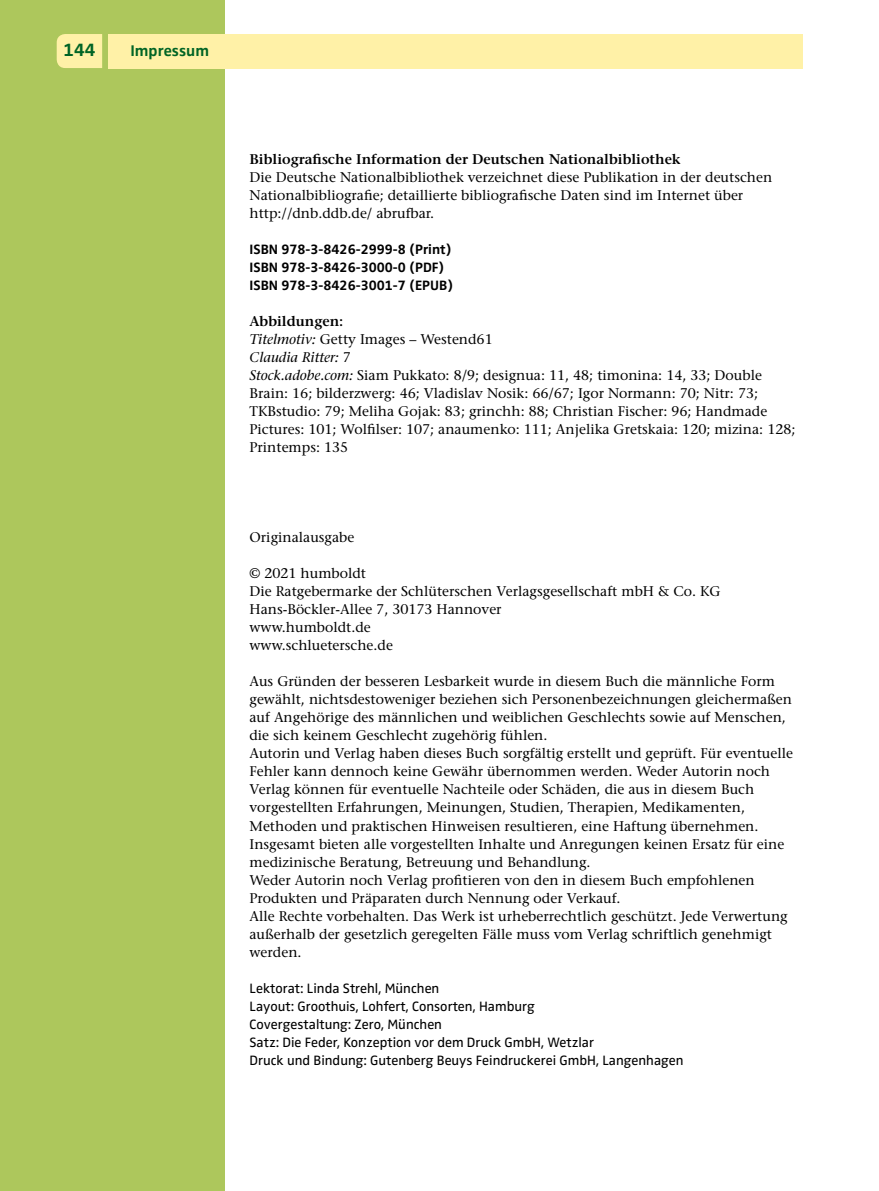
<style>
.page{position:relative;width:879px;height:1191px;background:#fff}
.page>*{position:absolute;margin:0;border:0;box-sizing:border-box;transform-origin:0 0}
.t1{font:700 18.4px "Zwo Pro";color:#006425}
.t2{font:700 16px "Zwo Pro";color:#006425}
.t3{font:14px/18px "Stone Serif";color:#000}
.t4{font:14px/18px "Zwo Pro";color:#000}
.t5{font:700 14px/18px "Zwo Pro";color:#000}
.t6{font:600 14px "Stone Serif";color:#000}
.s1{font-weight:600}
.s2{font-style:italic}
</style>
<div class="page">
<div style="left:0;top:0;width:224px;height:1191px;background:#adc75c"></div>
<div style="left:57px;top:34px;width:45px;height:34px;background:#fff1a7"></div>
<div style="left:108px;top:34px;width:694px;height:34px;background:#fff1a7"></div>
<h1 class="t1" style="left:63px;top:39px;width:33px">144</h1>
<p class="t2" style="left:130px;top:41px;width:80px">Impressum</p>
<p class="t6" style="left:249px;top:150px;width:433px">Bibliografische Information der Deutschen Nationalbibliothek</p>
<p class="t3" style="left:249px;top:168px;width:524px">Die Deutsche Nationalbibliothek verzeichnet diese Publikation in der deutschen<br>Nationalbibliografie; detaillierte bibliografische Daten sind im Internet über http://dnb.ddb.de/ abrufbar.</p>
<p class="t5" style="left:249px;top:240px;width:205px">ISBN 978-3-8426-2999-8 (Print)<br>ISBN 978-3-8426-3000-0 (PDF)<br>ISBN 978-3-8426-3001-7 (EPUB)</p>
<p class="t3" style="left:249px;top:312px;width:547px"><span class="s1">Abbildungen:<br></span><span class="s2">Titelmotiv:</span> Getty Images – Westend61<br><span class="s2">Claudia Ritter:</span> 7<br><span class="s2">Stock.adobe.com:</span> Siam Pukkato: 8/9; designua: 11, 48; timonina: 14, 33; Double Brain: 16; bilderzwerg: 46; Vladislav Nosik: 66/67; Igor Normann: 70; Nitr: 73; TKBstudio: 79; Meliha Gojak: 83; grinchh: 88; Christian Fischer: 96; Handmade Pictures: 101; Wolfilser: 107; anaumenko: 111; Anjelika Gretskaia: 120; mizina: 128; Printemps: 135</p>
<p class="t3" style="left:249px;top:528px;width:106px">Originalausgabe</p>
<p class="t3" style="left:249px;top:564px;width:473px">© 2021 humboldt<br>Die Ratgebermarke der Schlüterschen Verlagsgesellschaft mbH &amp; Co. KG Hans-Böckler-Allee 7, 30173 Hannover<br>www.humboldt.de<br>www.schluetersche.de</p>
<p class="t3" style="left:249px;top:672px;width:545px">Aus Gründen der besseren Lesbarkeit wurde in diesem Buch die männliche Form gewählt, nichtsdestoweniger beziehen sich Personenbezeichnungen gleichermaßen auf Angehörige des männlichen und weiblichen Geschlechts sowie auf Menschen, die sich keinem Geschlecht zugehörig fühlen.<br>Autorin und Verlag haben dieses Buch sorgfältig erstellt und geprüft. Für eventuelle Fehler kann dennoch keine Gewähr übernommen werden. Weder Autorin noch Verlag können für eventuelle Nachteile oder Schäden, die aus in diesem Buch vorgestellten Erfahrungen, Meinungen, Studien, Therapien, Medikamenten, Methoden und praktischen Hinweisen resultieren, eine Haftung übernehmen.<br>Insgesamt bieten alle vorgestellten Inhalte und Anregungen keinen Ersatz für eine medizinische Beratung, Betreuung und Behandlung.<br>Weder Autorin noch Verlag profitieren von den in diesem Buch empfohlenen Produkten und Präparaten durch Nennung oder Verkauf.<br>Alle Rechte vorbehalten. Das Werk ist urheberrechtlich geschützt. Jede Verwertung außerhalb der gesetzlich geregelten Fälle muss vom Verlag schriftlich genehmigt werden.</p>
<p class="t4" style="left:249px;top:979px;width:435px">Lektorat: Linda Strehl, München<br>Layout: Groothuis, Lohfert, Consorten, Hamburg<br>Covergestaltung: Zero, München<br>Satz: Die Feder, Konzeption vor dem Druck GmbH, Wetzlar<br>Druck und Bindung: Gutenberg Beuys Feindruckerei GmbH, Langenhagen</p>
</div>
